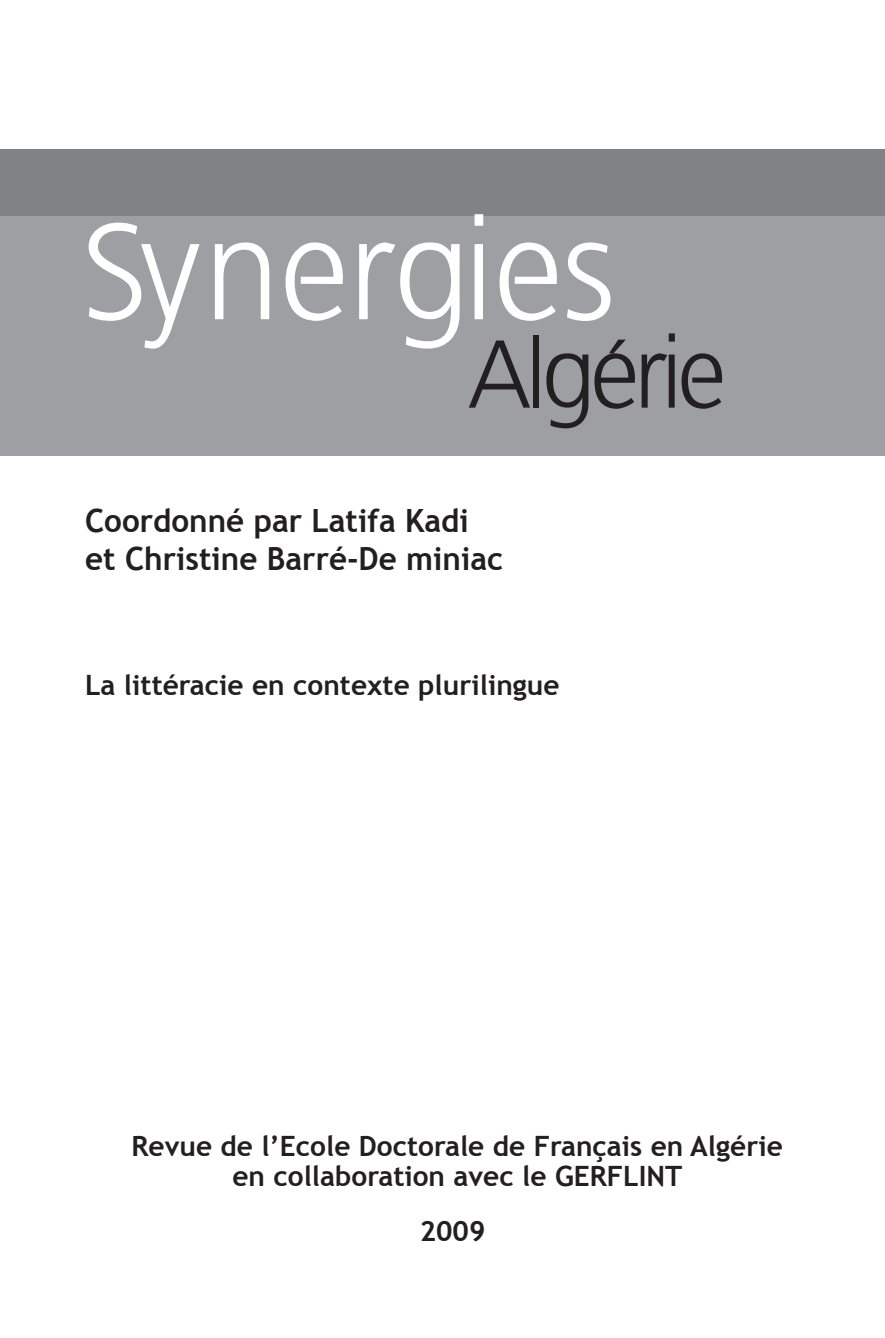
<style>
.page{position:relative;width:885px;height:1338px;background:#fff}
.page>*{position:absolute;margin:0;border:0;box-sizing:border-box;transform-origin:0 0}
.t1{font:135.8px "Bastardus Sans";color:#fff}
.t2{font:96px "Bastardus Sans";letter-spacing:-.05em;color:#231f20}
.t3{font:700 32px/38.4px "Trebuchet MS";color:#231f20}
.t4{font:700 28px/30px "Trebuchet MS";color:#231f20;text-align:center}
</style>
<div class="page">
<div style="left:0;top:187px;width:884px;height:269px;background:#9d9fa2"></div>
<div style="left:0;top:149px;width:884px;height:66px;background:#808285"></div>
<h1 class="t1" style="left:81px;top:194px;width:536px">Synergies</h1>
<h2 class="t2" style="left:467px;top:319px;width:260px">Algérie</h2>
<p class="t3" style="left:85px;top:501px;width:419px">Coordonné par Latifa Kadi et Christine Barré-De miniac</p>
<p class="t4" style="left:85px;top:670px;width:476px">La littéracie en contexte plurilingue</p>
<p class="t4" style="left:131px;top:1131px;width:652px">Revue de l’Ecole Doctorale de Français en Algérie en collaboration avec le GERFLINT</p>
<p class="t4" style="left:420px;top:1216px;width:67px">2009</p>
</div>
